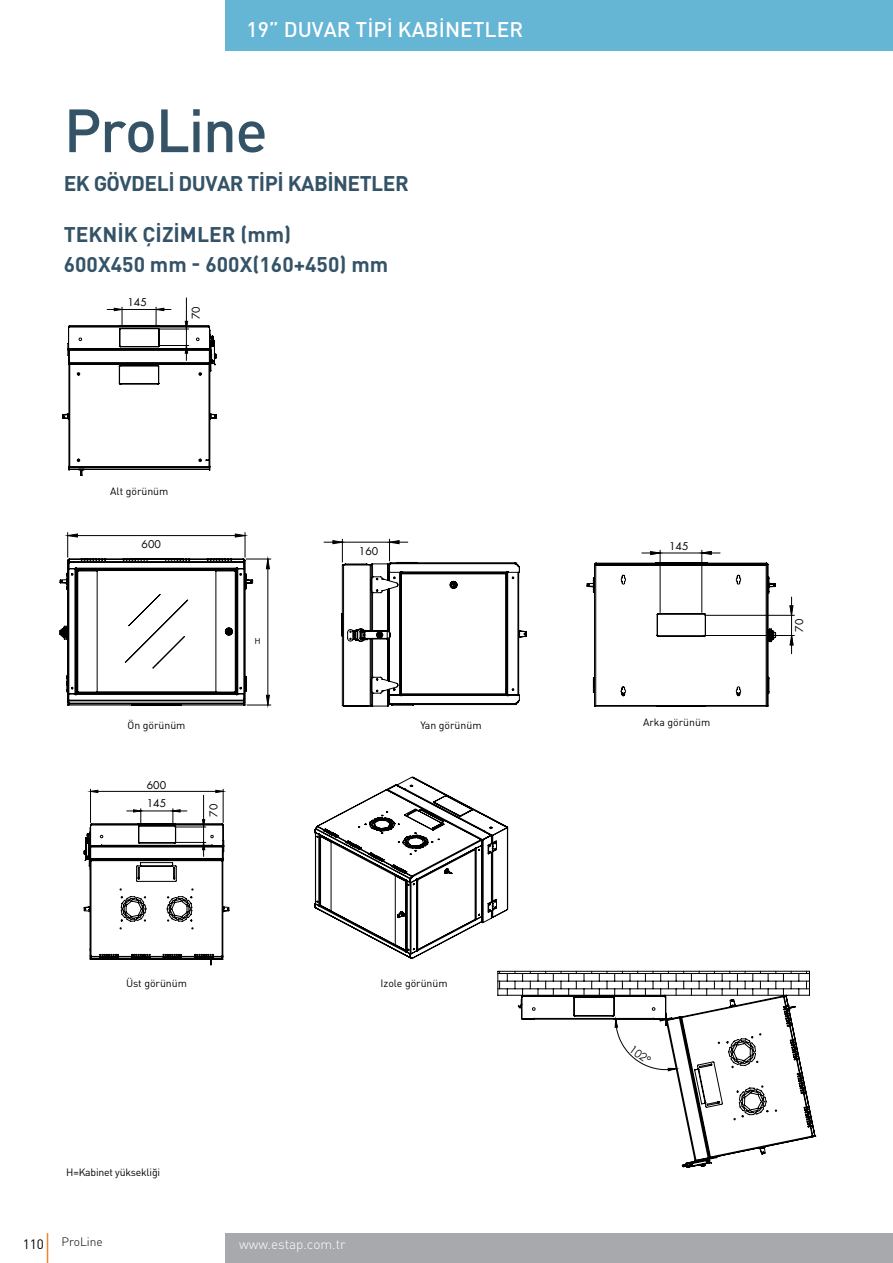
<style>
.page{position:relative;width:893px;height:1263px;background:#fff}
.page>*{position:absolute;margin:0;border:0;box-sizing:border-box;transform-origin:0 0}
.t1{font:500 60px "DIN Pro";letter-spacing:-.025em;color:#345367}
.t2{font:700 21px/30px "DIN Pro";color:#345367}
.t3{font:700 21px "DIN Pro";letter-spacing:-.025em;color:#345367}
.t4{font:500 21px "DIN Pro";color:#fff}
.t5{font:300 13.5px "DIN Pro";color:#fff}
.t6{font:13.5px "DIN Pro";color:#000}
.t7{font:300 12px "DIN Pro";color:#000}
.t8{font:11.25px "Century Gothic";color:#000}
.t9{font:10.5px "DIN Pro";color:#000}
.t10{font:10.5px/18.1px "Futura";color:#000}
.t11{font:10.5px "DIN Pro";letter-spacing:-.02em;color:#000}
.t12{font:7.8px "Futura";color:#000}
</style>
<div class="page">
<hr style="left:701px;top:550px;width:1px;height:62px;background:#000">
<hr style="left:660px;top:550px;width:1px;height:62px;background:#000">
<svg style="left:586px;top:551px;width:208px;height:156px"></svg>
<svg style="left:324px;top:539px;width:203px;height:168px"></svg>
<hr style="left:223px;top:789px;width:1px;height:33px;background:#000">
<hr style="left:90px;top:789px;width:1px;height:33px;background:#000">
<svg style="left:84px;top:790px;width:145px;height:175px"></svg>
<svg style="left:59px;top:533px;width:212px;height:173px"></svg>
<svg style="left:497px;top:971px;width:319px;height:197px"></svg>
<svg style="left:314px;top:777px;width:194px;height:182px"></svg>
<hr style="left:186px;top:298px;width:1px;height:31px;background:#000">
<svg style="left:62px;top:307px;width:155px;height:169px"></svg>
<div style="left:225px;top:1233px;width:668px;height:30px;background:#a7a9ac"></div>
<div style="left:225px;top:0;width:668px;height:51px;background:#65b5d5"></div>
<hr style="left:47px;top:1233px;width:1px;height:30px;background:#f58427">
<h2 class="t4" style="left:247px;top:15px;width:278px">19” DUVAR TİPİ KABİNETLER</h2>
<h1 class="t1" style="left:64px;top:90px;width:205px">ProLine</h1>
<h2 class="t3" style="left:64px;top:169px;width:346px">EK GÖVDELİ DUVAR TİPİ KABİNETLER</h2>
<h2 class="t2" style="left:64px;top:219px;width:326px">TEKNİK ÇİZİMLER (mm)<br>600X450 mm - 600X(160+450) mm</h2>
<p class="t10" style="left:127px;top:293px;width:21px">145</p>
<p class="t10" style="left:187px;top:319px;width:14px;rotate:-90deg">70</p>
<p class="t9" style="left:110px;top:484px;width:60px">Alt görünüm</p>
<p class="t10" style="left:142px;top:535px;width:21px">600</p>
<p class="t12" style="left:255px;top:636px;width:7px">H</p>
<p class="t10" style="left:359px;top:542px;width:21px">160</p>
<p class="t10" style="left:669px;top:537px;width:21px">145</p>
<p class="t9" style="left:128px;top:718px;width:59px">Ön görünüm</p>
<p class="t9" style="left:420px;top:718px;width:63px">Yan görünüm</p>
<p class="t9" style="left:643px;top:715px;width:69px">Arka görünüm</p>
<p class="t10" style="left:147px;top:776px;width:21px">600<br>145</p>
<p class="t10" style="left:205px;top:816px;width:14px;rotate:-90deg">70</p>
<p class="t9" style="left:126px;top:976px;width:62px">Üst görünüm</p>
<p class="t9" style="left:381px;top:976px;width:69px">Izole görünüm</p>
<p class="t11" style="left:66px;top:1165px;width:95px">H=Kabinet yüksekliği</p>
<p class="t6" style="left:23px;top:1235px;width:23px">110</p>
<p class="t7" style="left:62px;top:1234px;width:43px">ProLine</p>
<p class="t5" style="left:239px;top:1235px;width:108px">www.estap.com.tr</p>
<p class="t8" style="left:635px;top:1042px;width:25px;rotate:36deg">102°</p>
<p class="t10" style="left:790px;top:631px;width:14px;rotate:-90deg">70</p>
</div>
